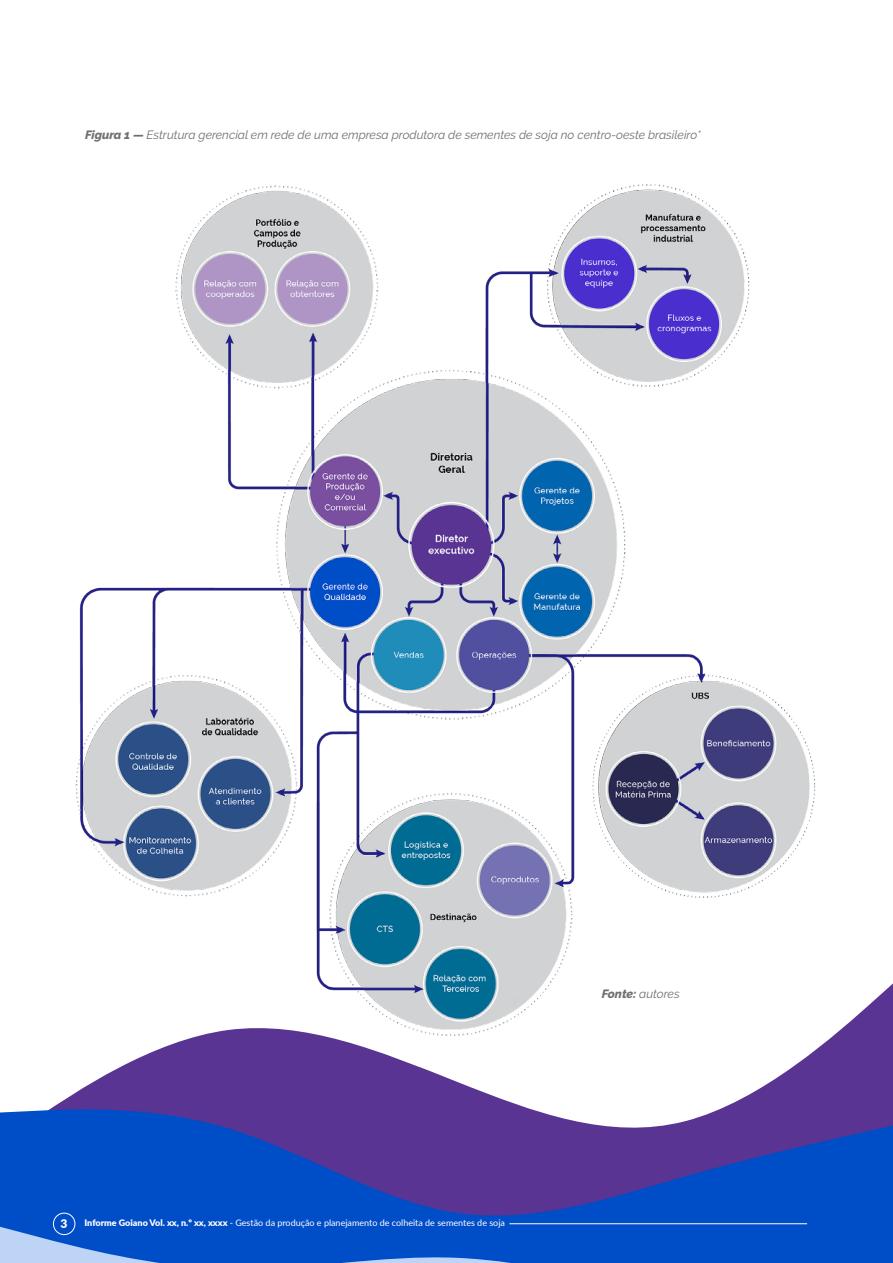
<style>
.page{position:relative;width:893px;height:1263px;background:#fff}
.page>*{position:absolute;margin:0;border:0;box-sizing:border-box;transform-origin:0 0}
.t1{font:italic 12px "Raleway";color:#6e6f72}
.t2{font:900 12px "Lato";color:#fff}
.t3{font:9px "Lato";color:#fff}
.s1{font-weight:800}
.s2{font-weight:900}
</style>
<div class="page">
<svg style="left:56px;top:983px;width:837px;height:122px;fill:#593493"></svg>
<svg style="left:0;top:1105px;width:893px;height:122px;background:#2d48b3"></svg>
<svg style="left:0;top:1227px;width:893px;height:36px;background:#135acc"></svg>
<div style="left:53px;top:1213px;width:22px;height:22px;border:1px solid #fff;border-radius:50%"></div>
<hr style="left:509px;top:1223px;width:298px;height:1px;background:#fff">
<img style="left:56px;top:184px;width:784px;height:908px">
<p class="t1" style="left:85px;top:128px;width:617px"><span class="s1">Figura 1 —</span> Estrutura gerencial em rede de uma empresa produtora de sementes de soja no centro-oeste brasileiro*</p>
<p class="t2" style="left:60px;top:1215px;width:8px">3</p>
<p class="t3" style="left:85px;top:1216px;width:422px"><span class="s2">Informe Goiano Vol. xx, n.º xx, xxxx</span> - Gestão da produção e planejamento de colheita de sementes de soja</p>
<p class="t1" style="left:602px;top:987px;width:79px"><span class="s1">Fonte:</span> autores</p>
</div>
